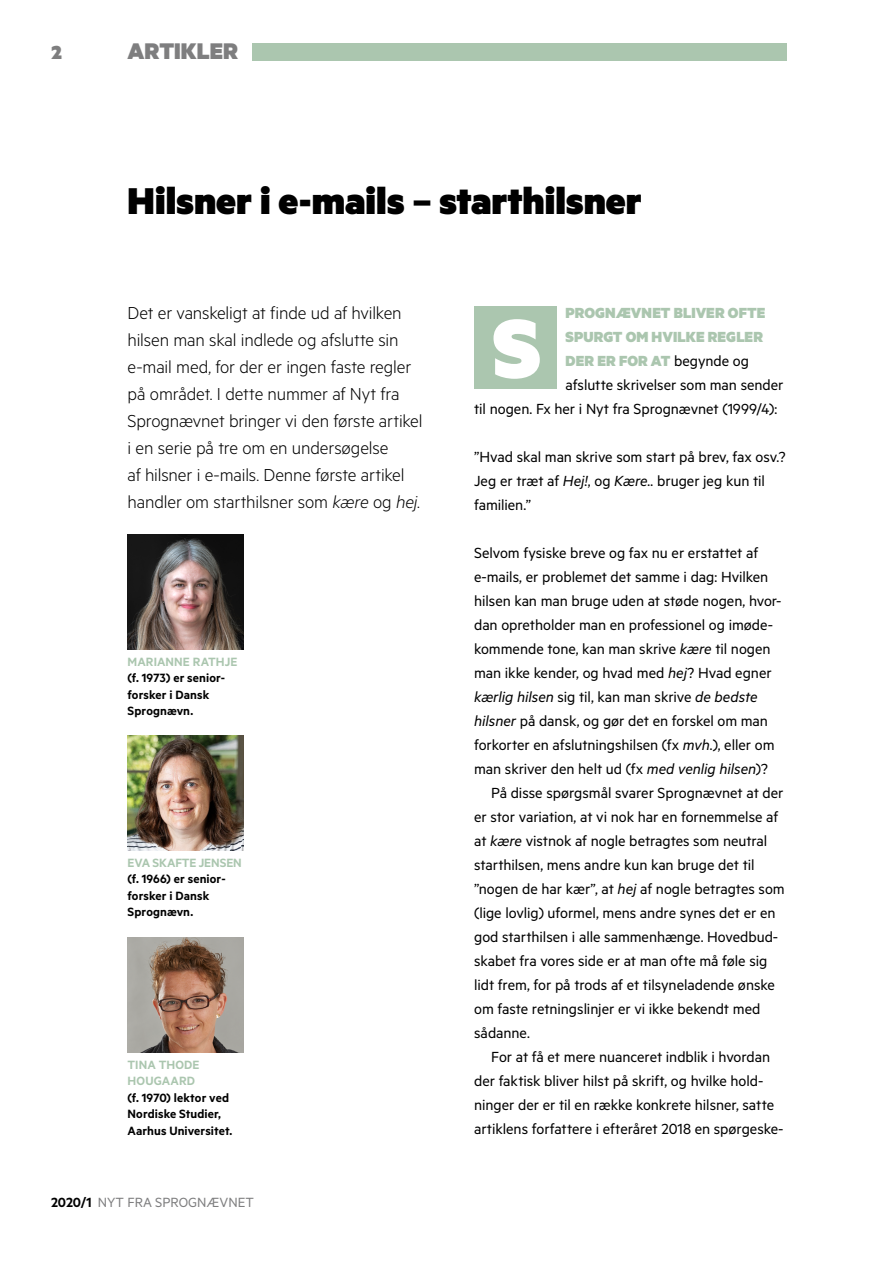
<style>
.page{position:relative;width:893px;height:1263px;background:#fff}
.page>*{position:absolute;margin:0;border:0;box-sizing:border-box;transform-origin:0 0}
.t1{font:900 94.05px "Metric";color:#fff}
.t2{font:900 42px "Metric";color:#000}
.t3{font:900 25.5px "Metric";color:#7e7e7f}
.t4{font:900 21.3px "Metric";color:#7e7e7f}
.t5{font:300 19.5px/27px "Metric";letter-spacing:-.01em;color:#000}
.t6{font:16.5px/24px "Metric";letter-spacing:-.005em;color:#000}
.t7{font:900 16.5px/24px "Metric";color:#abc6af}
.t8{font:15px "Metric";color:#7e7e7f}
.t9{font:600 13.5px/16.5px "Metric";letter-spacing:.005em;color:#000}
.t10{font:600 13.5px/16.5px "Metric";letter-spacing:.005em;color:#abc6af}
.s1{font-style:italic}
.s2{font-weight:400;color:#000}
.s3{font-weight:600;color:#000}
</style>
<div class="page">
<div style="left:252px;top:43px;width:535px;height:17px;background:#abc6af"></div>
<img style="left:128px;top:535px;width:115px;height:114px">
<img style="left:128px;top:736px;width:115px;height:114px">
<img style="left:128px;top:938px;width:115px;height:114px">
<div style="left:474px;top:306px;width:83px;height:83px;background:#abc6af"></div>
<p class="t4" style="left:51px;top:39px;width:13px">2</p>
<p class="t3" style="left:128px;top:35px;width:112px">ARTIKLER</p>
<p class="t2" style="left:128px;top:175px;width:516px">Hilsner i e-mails – starthilsner</p>
<p class="t5" style="left:128px;top:298px;width:296px">Det er vanskeligt at finde ud af hvilken hilsen man skal indlede og afslutte sin e-mail med, for der er ingen faste regler på området. I dette nummer af Nyt fra Sprognævnet bringer vi den første artikel i en serie på tre om en undersøgelse<br>af hilsner i e-mails. Denne første artikel handler om starthilsner som <span class="s1">kære</span> og <span class="s1">hej</span>.</p>
<p class="t10" style="left:128px;top:653px;width:111px">MARIANNE RATHJE</p>
<p class="t9" style="left:128px;top:669px;width:99px">(f. 1973) er senior&shy;forsker i Dansk<br>Sprognævn.</p>
<p class="t10" style="left:128px;top:854px;width:116px">EVA SKAFTE JENSEN</p>
<p class="t9" style="left:128px;top:870px;width:100px">(f. 1966) er senior&shy;forsker i Dansk<br>Sprognævn.</p>
<p class="t10" style="left:128px;top:1056px;width:74px">TINA THODE<br>HOUGAARD</p>
<p class="t9" style="left:128px;top:1089px;width:106px">(f. 1970) lektor ved<br>Nordiske Studier,<br>Aarhus Universitet.</p>
<p class="t1" style="left:493px;top:289px;width:49px">S</p>
<p class="t7" style="left:565px;top:300px;width:220px">PROGNÆVNET BLIVER OFTE<br>SPURGT OM HVILKE REGLER<br>DER ER FOR AT <span class="s2">begynde og afslutte skrivelser som man sender</span></p>
<p class="t6" style="left:474px;top:396px;width:305px">til nogen. Fx her i Nyt fra Sprognævnet (1999/4):</p>
<p class="t6" style="left:474px;top:444px;width:313px">”Hvad skal man skrive som start på brev, fax osv.?<br>Jeg er træt af <span class="s1">Hej!</span>, og <span class="s1">Kære..</span> bruger jeg kun til familien.”</p>
<p class="t6" style="left:474px;top:540px;width:309px">Selvom fysiske breve og fax nu er erstattet af e-mails, er problemet det samme i dag: Hvilken hilsen kan man bruge uden at støde nogen, hvor&shy;dan opretholder man en professionel og imøde&shy;kommende tone, kan man skrive <span class="s1">kære</span> til nogen man ikke kender, og hvad med <span class="s1">hej</span>? Hvad egner <span class="s1">kærlig hilsen</span> sig til, kan man skrive <span class="s1">de bedste hilsner</span> på dansk, og gør det en forskel om man forkorter en afslutningshilsen (fx <span class="s1">mvh.</span>), eller om man skriver den helt ud (fx <span class="s1">med venlig hilsen</span>)?</p>
<p class="t6" style="left:474px;top:780px;width:312px;text-indent:17px">På disse spørgsmål svarer Sprognævnet at der er stor variation, at vi nok har en fornemmelse af at <span class="s1">kære</span> vistnok af nogle betragtes som neutral starthilsen, mens andre kun kan bruge det til ”nogen de har kær”, at <span class="s1">hej</span> af nogle betragtes som (lige lovlig) uformel, mens andre synes det er en god starthilsen i alle sammenhænge. Hovedbud&shy;skabet fra vores side er at man ofte må føle sig lidt frem, for på trods af et tilsyneladende ønske om faste retningslinjer er vi ikke bekendt med sådanne.</p>
<p class="t6" style="left:474px;top:1044px;width:311px;text-indent:17px">For at få et mere nuanceret indblik i hvordan der faktisk bliver hilst på skrift, og hvilke hold&shy;ninger der er til en række konkrete hilsner, satte artiklens forfattere i efteråret 2018 en spørgeske-</p>
<p class="t8" style="left:51px;top:1193px;width:204px"><span class="s3">2020/1</span> NYT FRA SPROGNÆVNET</p>
</div>
